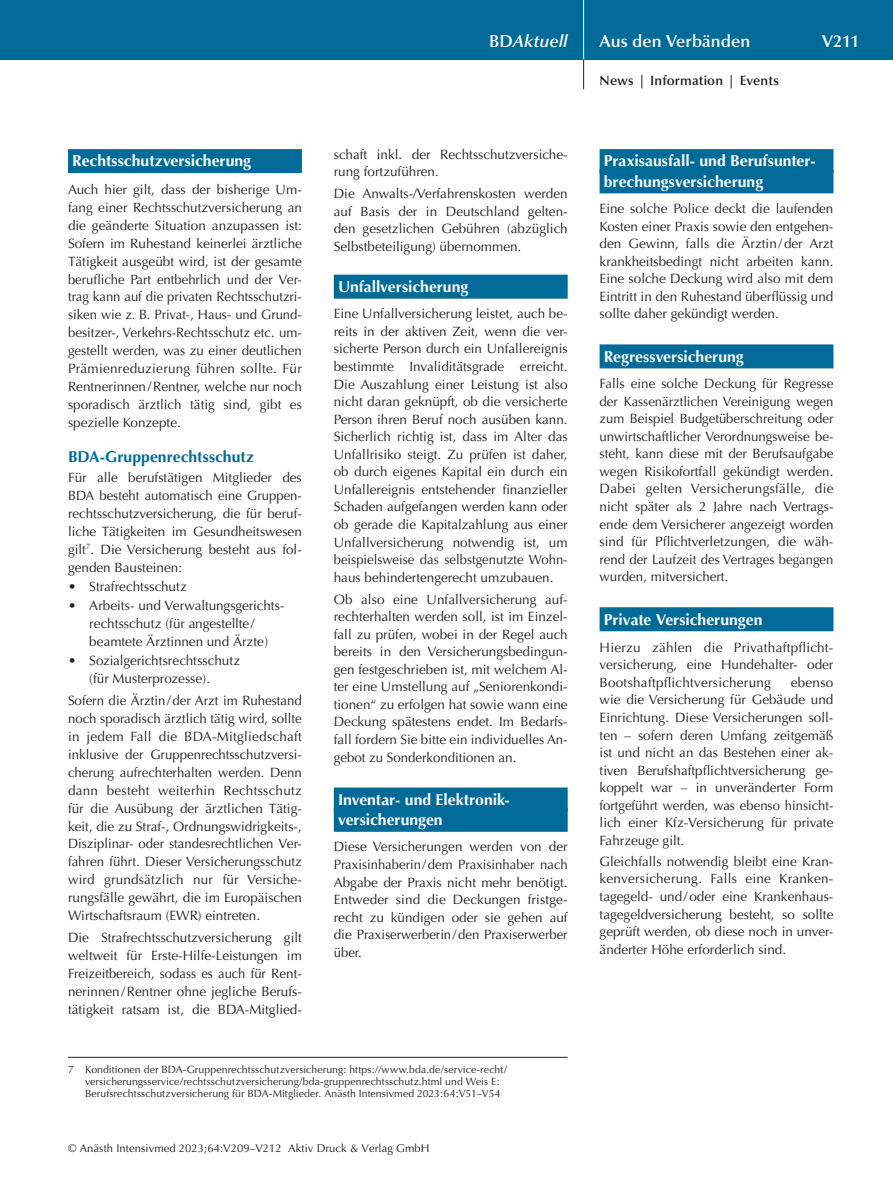
<style>
.page{position:relative;width:893px;height:1191px;background:#fff}
.page>*{position:absolute;margin:0;border:0;box-sizing:border-box;transform-origin:0 0}
.t1{font:600 17.25px "Optima";color:#fff}
.t2{font:italic 600 17.25px "Optima";letter-spacing:.005em;color:#fff}
.t3{font:700 15.75px/20.2px "Optima";color:#fff}
.t4{font:700 15.75px "Optima";color:#006b98}
.t5{font:13.5px/17.5px "Optima";color:#231f20;text-align:justify}
.t6{font:600 13.5px "Optima";letter-spacing:.01em;color:#231f20}
.t7{font:11.25px "Optima";letter-spacing:.005em;color:#231f20}
.t8{font:10.5px/12.5px "Optima";letter-spacing:.005em;color:#231f20}
.s1{font-style:normal}
</style>
<div class="page">
<div style="left:0;top:0;width:893px;height:60px;background:#006b98"></div>
<hr style="left:583px;top:0;width:1px;height:60px;background:#fff">
<svg style="left:583px;top:60px;width:1px;height:29px"></svg>
<div style="left:68px;top:149px;width:234px;height:24px;background:#006b98"></div>
<div style="left:334px;top:275px;width:234px;height:24px;background:#006b98"></div>
<div style="left:334px;top:787px;width:234px;height:24px;background:#006b98"></div>
<div style="left:334px;top:807px;width:234px;height:24px;background:#006b98"></div>
<div style="left:600px;top:149px;width:233px;height:24px;background:#006b98"></div>
<div style="left:600px;top:169px;width:233px;height:24px;background:#006b98"></div>
<div style="left:600px;top:344px;width:233px;height:24px;background:#006b98"></div>
<div style="left:600px;top:607px;width:233px;height:24px;background:#006b98"></div>
<hr style="left:68px;top:1057px;width:500px;height:1px;background:#231f20">
<p class="t3" style="left:72px;top:151px;width:180px">Rechtsschutzversicherung</p>
<p class="t5" style="left:68px;top:181px;width:235px;text-align:left">Auch hier gilt, dass der bisherige Um&shy;fang einer Rechtsschutzversicherung an die geänderte Situation anzupassen ist:<br>Sofern im Ruhestand keinerlei ärztliche Tätigkeit ausgeübt wird, ist der gesamte berufliche Part entbehrlich und der Ver&shy;trag kann auf die privaten Rechtsschutzri&shy;siken wie z. B. Privat-, Haus- und Grund-- besitzer-, Verkehrs-Rechtsschutz etc. um&shy;gestellt werden, was zu einer deutlichen Prämienreduzierung führen sollte. Für Rentnerinnen/Rentner, welche nur noch sporadisch ärztlich tätig sind, gibt es spezielle Konzepte.</p>
<p class="t4" style="left:68px;top:447px;width:187px">BDA-Gruppenrechtsschutz</p>
<p class="t5" style="left:68px;top:469px;width:235px">Für alle berufstätigen Mitglieder des BDA besteht automatisch eine Gruppen&shy;rechtsschutzversicherung, die für beruf&shy;liche Tätigkeiten im Gesundheitswesen gilt<sup>7</sup>. Die Versicherung besteht aus fol&shy;genden Bausteinen:</p>
<p class="t5" style="left:68px;top:578px;width:120px">• Strafrechtsschutz</p>
<p class="t5" style="left:68px;top:597px;width:215px;text-align:center">• Arbeits- und Verwaltungsgerichts--- rechtsschutz (für angestellte / beamtete Ärztinnen und Ärzte)</p>
<p class="t5" style="left:89px;top:652px;width:152px;text-indent:-21px">• Sozialgerichtsrechtsschutz (für Musterprozesse).</p>
<p class="t5" style="left:68px;top:692px;width:235px;text-align:left">Sofern die Ärztin/der Arzt im Ruhestand noch sporadisch ärztlich tätig wird, sollte in jedem Fall die BDA-Mitgliedschaft inklusive der Gruppenrechtsschutzversi&shy;cherung aufrechterhalten werden. Denn dann besteht weiterhin Rechtsschutz für die Ausübung der ärztlichen Tätig&shy;keit, die zu Straf-, Ordnungswidrigkeits-, Disziplinar- oder standesrechtlichen Ver-- fahren führt. Dieser Versicherungsschutz wird grundsätzlich nur für Versiche&shy;rungsfälle gewährt, die im Europäischen Wirtschaftsraum (EWR) eintreten.</p>
<p class="t5" style="left:68px;top:929px;width:235px;text-align:left">Die Strafrechtsschutzversicherung gilt weltweit für Erste-Hilfe-Leistungen im Freizeitbereich, sodass es auch für Rent-- nerinnen/Rentner ohne jegliche Berufs&shy;tätigkeit ratsam ist, die BDA-Mitglied-</p>
<p class="t2" style="left:489px;top:31px;width:80px"><span class="s1">BD</span>Aktuell</p>
<p class="t1" style="left:600px;top:31px;width:152px">Aus den Verbänden</p>
<p class="t1" style="left:822px;top:31px;width:38px">V211</p>
<p class="t6" style="left:600px;top:73px;width:181px">News | Information | Events</p>
<p class="t5" style="left:334px;top:146px;width:235px">schaft inkl. der Rechtsschutzversiche&shy;rung fortzuführen.</p>
<p class="t5" style="left:334px;top:185px;width:235px">Die Anwalts-/Verfahrenskosten werden auf Basis der in Deutschland gelten&shy;den gesetzlichen Gebühren (abzüglich Selbstbeteiligung) übernommen.</p>
<p class="t3" style="left:338px;top:277px;width:132px">Unfallversicherung</p>
<p class="t5" style="left:334px;top:305px;width:235px">Eine Unfallversicherung leistet, auch be&shy;reits in der aktiven Zeit, wenn die ver&shy;sicherte Person durch ein Unfallereignis bestimmte Invaliditätsgrade erreicht.<br>Die Auszahlung einer Leistung ist also nicht daran geknüpft, ob die versicherte Person ihren Beruf noch ausüben kann.<br>Sicherlich richtig ist, dass im Alter das Unfallrisiko steigt. Zu prüfen ist daher, ob durch eigenes Kapital ein durch ein Unfallereignis entstehender finanzieller Schaden aufgefangen werden kann oder ob gerade die Kapitalzahlung aus einer Unfallversicherung notwendig ist, um beispielsweise das selbstgenutzte Wohn&shy;haus behindertengerecht umzubauen.</p>
<p class="t5" style="left:334px;top:590px;width:235px;text-align:left">Ob also eine Unfallversicherung auf-- rechterhalten werden soll, ist im Einzel&shy;fall zu prüfen, wobei in der Regel auch bereits in den Versicherungsbedingun&shy;gen festgeschrieben ist, mit welchem Al&shy;ter eine Umstellung auf „Seniorenkondi&shy;tionen“ zu erfolgen hat sowie wann eine Deckung spätestens endet. Im Bedarfs&shy;fall fordern Sie bitte ein individuelles An&shy;gebot zu Sonderkonditionen an.</p>
<p class="t3" style="left:338px;top:789px;width:172px">Inventar- und Elektronik&shy;versicherungen</p>
<p class="t5" style="left:334px;top:838px;width:235px">Diese Versicherungen werden von der Praxisinhaberin/dem Praxisinhaber nach Abgabe der Praxis nicht mehr benötigt.<br>Entweder sind die Deckungen fristge&shy;recht zu kündigen oder sie gehen auf die Praxiserwerberin/den Praxiserwerber über.</p>
<p class="t3" style="left:604px;top:151px;width:212px">Praxisausfall- und Berufsunter&shy;brechungsversicherung</p>
<p class="t5" style="left:600px;top:200px;width:235px">Eine solche Police deckt die laufenden Kosten einer Praxis sowie den entgehen&shy;den Gewinn, falls die Ärztin/der Arzt krankheitsbedingt nicht arbeiten kann.<br>Eine solche Deckung wird also mit dem Eintritt in den Ruhestand überflüssig und sollte daher gekündigt werden.</p>
<p class="t3" style="left:604px;top:346px;width:141px">Regressversicherung</p>
<p class="t5" style="left:600px;top:375px;width:235px">Falls eine solche Deckung für Regresse der Kassenärztlichen Vereinigung wegen zum Beispiel Budgetüberschreitung oder unwirtschaftlicher Verordnungsweise be&shy;steht, kann diese mit der Berufsaufgabe wegen Risikofortfall gekündigt werden.<br>Dabei gelten Versicherungsfälle, die nicht später als 2 Jahre nach Vertrags&shy;ende dem Versicherer angezeigt worden sind für Pflichtverletzungen, die wäh&shy;rend der Laufzeit des Vertrages begangen wurden, mitversichert.</p>
<p class="t3" style="left:604px;top:609px;width:160px">Private Versicherungen</p>
<p class="t5" style="left:600px;top:638px;width:235px">Hierzu zählen die Privathaftpflicht&shy;versicherung, eine Hundehalter- oder Bootshaftpflichtversicherung</p>
<p class="t5" style="left:600px;top:674px;width:235px;text-indent:191px">ebenso wie die Versicherung für Gebäude und Einrichtung. Diese Versicherungen soll&shy;ten – sofern deren Umfang zeitgemäß ist und nicht an das Bestehen einer ak&shy;tiven Berufshaftpflichtversicherung ge&shy;koppelt war – in unveränderter Form fortgeführt werden, was ebenso hinsicht&shy;lich einer Kfz-Versicherung für private Fahrzeuge gilt.</p>
<p class="t5" style="left:600px;top:852px;width:235px">Gleichfalls notwendig bleibt eine Kran&shy;kenversicherung. Falls eine Kranken&shy;tagegeld- und/oder eine Krankenhaus&shy;tagegeldversicherung besteht, so sollte geprüft werden, ob diese noch in unver&shy;änderter Höhe erforderlich sind.</p>
<p class="t8" style="left:85px;top:1062px;width:423px;text-indent:-17px">7 Konditionen der BDA-Gruppenrechtsschutzversicherung: https://www.bda.de/service-recht/ versicherungsservice/rechtsschutzversicherung/bda-gruppenrechtsschutz.html und Weis E:<br>Berufsrechtsschutzversicherung für BDA-Mitglieder. Anästh Intensivmed 2023:64:V51–V54</p>
<p class="t7" style="left:68px;top:1142px;width:363px">© Anästh Intensivmed 2023;64:V209–V212 Aktiv Druck &amp; Verlag GmbH</p>
</div>
